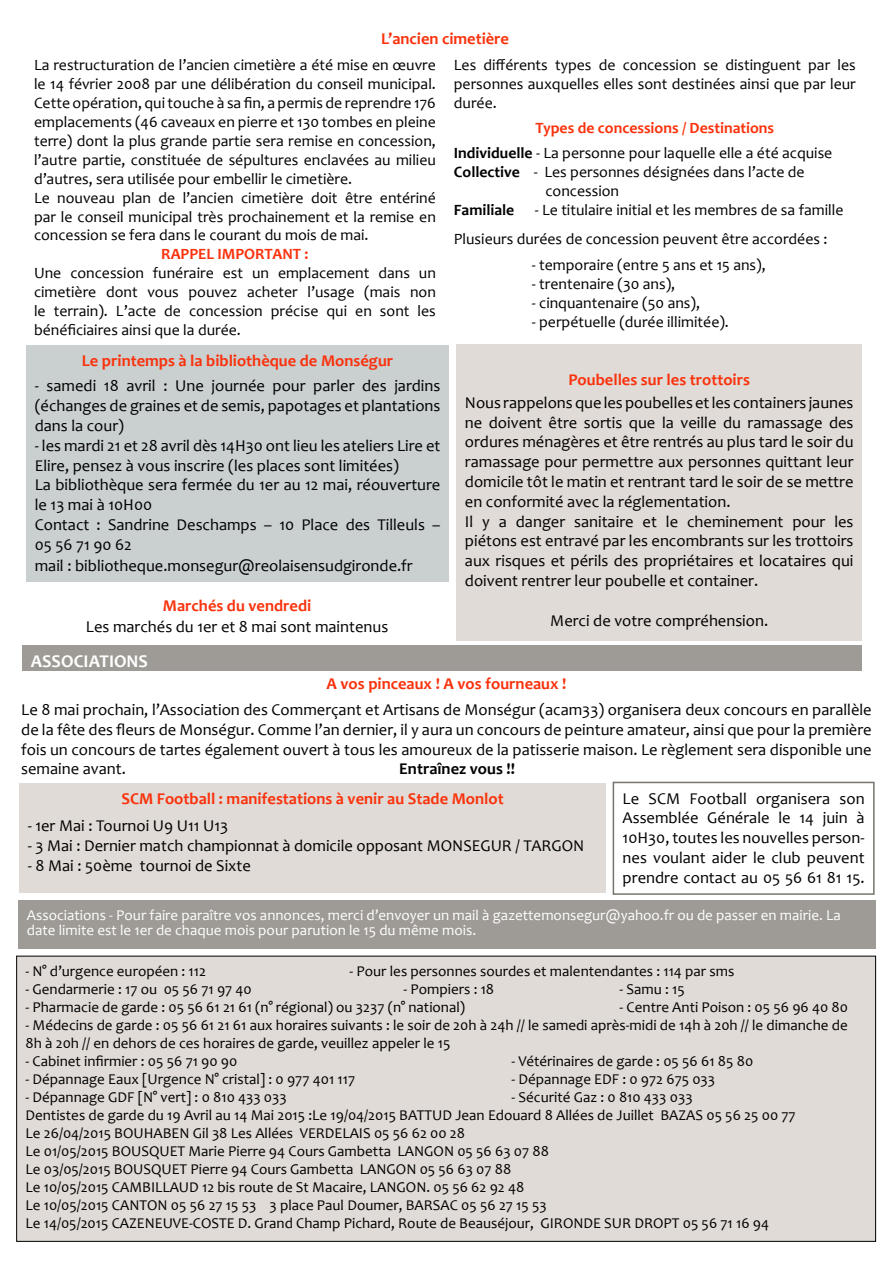
<style>
.page{position:relative;width:893px;height:1263px;background:#fff}
.page>*{position:absolute;margin:0;border:0;box-sizing:border-box;transform-origin:0 0}
.t1{font:700 18px "Candara";color:#fff}
.t2{font:16.5px/19.8px "Candara";color:#000;text-align:justify}
.t3{font:700 16.5px "Candara";color:#fa320d}
.t4{font:700 16.5px "Candara";color:#000}
.t5{font:15.75px/18.9px "Candara";color:#000}
.t6{font:700 15.75px "Candara";color:#fa320d}
.t7{font:700 15.75px "Candara";color:#000}
.t8{font:15px/18px "Candara";color:#000}
.t9{font:15px/15px "Candara";color:#fff}
.s1{font-weight:700;color:#fa320d}
.s2{font-weight:700}
</style>
<div class="page">
<div style="left:26px;top:345px;width:423px;height:237px;background:#cacfcf"></div>
<div style="left:613px;top:782px;width:262px;height:113px;border:2px solid #77736e"></div>
<div style="left:17px;top:956px;width:859px;height:285px;background:#e0dbd6"></div>
<div style="left:18px;top:900px;width:858px;height:49px;background:#9e9a95"></div>
<div style="left:22px;top:645px;width:840px;height:25px;background:#9e9a95"></div>
<div style="left:19px;top:783px;width:587px;height:109px;background:#e0dbd6"></div>
<div style="left:456px;top:345px;width:406px;height:296px;background:#e0dbd6"></div>
<p class="t3" style="left:381px;top:28px;width:130px">L’ancien cimetière</p>
<p class="t5" style="left:34px;top:56px;width:403px">La restructuration de l’ancien cimetière a été mise en œuvre le 14 février 2008 par une délibération du conseil municipal.<br>Cette opération, qui touche à sa fin, a permis de reprendre 176 emplacements (46 caveaux en pierre et 130 tombes en pleine terre) dont la plus grande partie sera remise en concession, l’autre partie, constituée de sépultures enclavées au milieu d’autres, sera utilisée pour embellir le cimetière.<br>Le nouveau plan de l’ancien cimetière doit être entériné par le conseil municipal très prochainement et la remise en concession se fera dans le courant du mois de mai.</p>
<p class="t6" style="left:161px;top:245px;width:149px">RAPPEL IMPORTANT :</p>
<p class="t5" style="left:34px;top:264px;width:403px;text-align:justify">Une concession funéraire est un emplacement dans un cimetière dont vous pouvez acheter l’usage (mais non le terrain). L’acte de concession précise qui en sont les bénéficiaires ainsi que la durée.</p>
<p class="t3" style="left:82px;top:350px;width:313px">Le printemps à la bibliothèque de Monségur</p>
<p class="t2" style="left:35px;top:376px;width:407px">- samedi 18 avril : Une journée pour parler des jardins (échanges de graines et de semis, papotages et plantations dans la cour)</p>
<p class="t2" style="left:35px;top:436px;width:407px;text-align:left">- les mardi 21 et 28 avril dès 14H30 ont lieu les ateliers Lire et Elire, pensez à vous inscrire (les places sont limitées)<br>La bibliothèque sera fermée du 1er au 12 mai, réouverture le 13 mai à 10H00<br>Contact : Sandrine Deschamps – 10 Place des Tilleuls – 05 56 71 90 62</p>
<p class="t2" style="left:35px;top:556px;width:379px">mail : bibliotheque.monsegur@reolaisensudgironde.fr</p>
<p class="t3" style="left:163px;top:595px;width:150px">Marchés du vendredi</p>
<p class="t2" style="left:86px;top:617px;width:304px">Les marchés du 1er et 8 mai sont maintenus</p>
<p class="t1" style="left:31px;top:650px;width:119px">ASSOCIATIONS</p>
<p class="t5" style="left:454px;top:56px;width:403px;text-align:justify">Les différents types de concession se distinguent par les personnes auxquelles elles sont destinées ainsi que par leur durée.</p>
<p class="t5" style="left:454px;top:116px;width:380px;line-height:24.9px;text-indent:82px"><span class="s1">Types de concessions / Destinations<br></span><span class="s2">Individuelle</span> - La personne pour laquelle elle a été acquise</p>
<p class="t5" style="left:545px;top:162px;width:261px;text-indent:-92px"><span class="s2">Collective</span> - Les personnes désignées dans l’acte de concession</p>
<p class="t7" style="left:454px;top:200px;width:62px">Familiale</p>
<p class="t5" style="left:454px;top:195px;width:391px;line-height:29.4px;text-indent:81px">- Le titulaire initial et les membres de sa famille<br>Plusieurs durées de concession peuvent être accordées :</p>
<p class="t5" style="left:532px;top:256px;width:235px">- temporaire (entre 5 ans et 15 ans),</p>
<p class="t5" style="left:532px;top:275px;width:145px">- trentenaire (30 ans),</p>
<p class="t5" style="left:532px;top:294px;width:170px">- cinquantenaire (50 ans),</p>
<p class="t5" style="left:532px;top:313px;width:199px">- perpétuelle (durée illimitée).</p>
<p class="t3" style="left:568px;top:370px;width:183px">Poubelles sur les trottoirs</p>
<p class="t2" style="left:465px;top:393px;width:390px;text-align:left">Nous rappelons que les poubelles et les containers jaunes ne doivent être sortis que la veille du ramassage des ordures ménagères et être rentrés au plus tard le soir du ramassage pour permettre aux personnes quittant leur domicile tôt le matin et rentrant tard le soir de se mettre en conformité avec la réglementation.<br>Il y a danger sanitaire et le cheminement pour les piétons est entravé par les encombrants sur les trottoirs aux risques et périls des propriétaires et locataires qui doivent rentrer leur poubelle et container.</p>
<p class="t2" style="left:550px;top:610px;width:219px">Merci de votre compréhension.</p>
<p class="t3" style="left:327px;top:674px;width:241px">A vos pinceaux ! A vos fourneaux !</p>
<p class="t2" style="left:21px;top:700px;width:852px">Le 8 mai prochain, l’Association des Commerçant et Artisans de Monségur (acam33) organisera deux concours en parallèle de la fête des fleurs de Monségur. Comme l’an dernier, il y aura un concours de peinture amateur, ainsi que pour la première fois un concours de tartes également ouvert à tous les amoureux de la patisserie maison. Le règlement sera disponible une semaine avant.</p>
<p class="t4" style="left:399px;top:759px;width:117px">Entraînez vous !!</p>
<p class="t3" style="left:121px;top:788px;width:384px">SCM Football : manifestations à venir au Stade Monlot</p>
<p class="t2" style="left:28px;top:816px;width:202px">- 1er Mai : Tournoi U9 U11 U13</p>
<p class="t2" style="left:28px;top:835px;width:558px">- 3 Mai : Dernier match championnat à domicile opposant MONSEGUR / TARGON</p>
<p class="t2" style="left:28px;top:855px;width:225px">- 8 Mai : 50ème tournoi de Sixte</p>
<p class="t2" style="left:623px;top:788px;width:243px">Le SCM Football organisera son Assemblée Générale le 14 juin à 10H30, toutes les nouvelles person&shy;nes voulant aider le club peuvent prendre contact au 05 56 61 81 15.</p>
<p class="t9" style="left:27px;top:907px;width:815px">Associations - Pour faire paraître vos annonces, merci d’envoyer un mail à gazettemonsegur@yahoo.fr ou de passer en mairie. La date limite est le 1er de chaque mois pour parution le 15 du même mois.</p>
<p class="t8" style="left:26px;top:962px;width:182px">- N° d’urgence européen : 112</p>
<p class="t8" style="left:350px;top:962px;width:386px">- Pour les personnes sourdes et malentendantes : 114 par sms</p>
<p class="t8" style="left:26px;top:980px;width:228px">- Gendarmerie : 17 ou 05 56 71 97 40</p>
<p class="t8" style="left:404px;top:980px;width:92px">- Pompiers : 18</p>
<p class="t8" style="left:620px;top:980px;width:67px">- Samu : 15</p>
<p class="t8" style="left:26px;top:998px;width:441px">- Pharmacie de garde : 05 56 61 21 61 (n° régional) ou 3237 (n° national)</p>
<p class="t8" style="left:620px;top:998px;width:230px">- Centre Anti Poison : 05 56 96 40 80</p>
<p class="t8" style="left:26px;top:1016px;width:824px">- Médecins de garde : 05 56 61 21 61 aux horaires suivants : le soir de 20h à 24h // le samedi après-midi de 14h à 20h // le dimanche de<br>8h à 20h // en dehors de ces horaires de garde, veuillez appeler le 15</p>
<p class="t8" style="left:26px;top:1052px;width:213px">- Cabinet infirmier : 05 56 71 90 90</p>
<p class="t8" style="left:512px;top:1052px;width:243px">- Vétérinaires de garde : 05 56 61 85 80</p>
<p class="t8" style="left:26px;top:1070px;width:331px">- Dépannage Eaux [Urgence N° cristal] : 0 977 401 117</p>
<p class="t8" style="left:512px;top:1070px;width:205px">- Dépannage EDF : 0 972 675 033</p>
<p class="t8" style="left:26px;top:1088px;width:263px">- Dépannage GDF [N° vert] : 0 810 433 033</p>
<p class="t8" style="left:26px;top:1088px;width:772px;text-indent:486px">- Sécurité Gaz : 0 810 433 033<br>Dentistes de garde du 19 Avril au 14 Mai 2015 :Le 19/04/2015 BATTUD Jean Edouard 8 Allées de Juillet BAZAS 05 56 25 00 77<br>Le 26/04/2015 BOUHABEN Gil 38 Les Allées VERDELAIS 05 56 62 00 28<br>Le 01/05/2015 BOUSQUET Marie Pierre 94 Cours Gambetta LANGON 05 56 63 07 88<br>Le 03/05/2015 BOUSQUET Pierre 94 Cours Gambetta LANGON 05 56 63 07 88<br>Le 10/05/2015 CAMBILLAUD 12 bis route de St Macaire, LANGON. 05 56 62 92 48<br>Le 10/05/2015 CANTON 05 56 27 15 53 3 place Paul Doumer, BARSAC 05 56 27 15 53<br>Le 14/05/2015 CAZENEUVE-COSTE D. Grand Champ Pichard, Route de Beauséjour, GIRONDE SUR DROPT 05 56 71 16 94</p>
</div>
